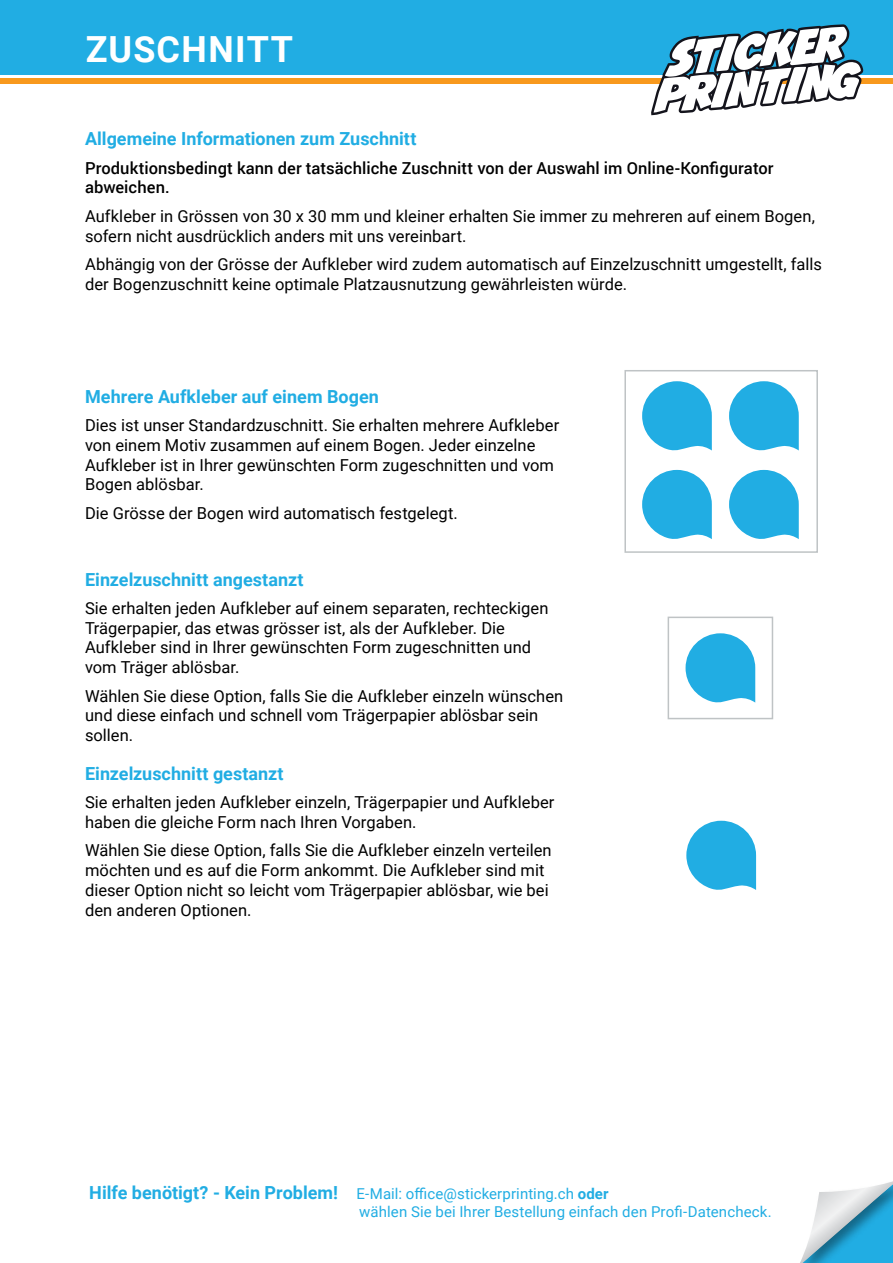
<style>
.page{position:relative;width:893px;height:1263px;background:#fff}
.page>*{position:absolute;margin:0;border:0;box-sizing:border-box;transform-origin:0 0}
.t1{font:700 36px "Roboto";letter-spacing:.04em;color:#fff}
.t2{font:700 18px "Roboto";color:#21ade3}
.t3{font:16.5px/19.8px "Roboto";letter-spacing:.005em;color:#000}
.t4{font:500 16.5px/19.8px "Roboto";letter-spacing:.005em;color:#000}
.t5{font:15px/18px "Roboto";letter-spacing:.005em;color:#21ade3}
.s1{font-weight:700;font-size:18px}
.s2{font-weight:700}
</style>
<div class="page">
<svg style="left:800px;top:1181px;width:93px;height:82px"></svg>
<div style="left:0;top:78px;width:893px;height:6px;background:#f8991d"></div>
<div style="left:0;top:0;width:893px;height:74px;background:#21ade3"></div>
<svg style="left:651px;top:24px;width:212px;height:91px"></svg>
<div style="left:624px;top:370px;width:194px;height:183px;background:#fff;border:2px solid #bfc3c5"></div>
<svg style="left:642px;top:381px;width:70px;height:70px"></svg>
<svg style="left:729px;top:381px;width:70px;height:70px"></svg>
<svg style="left:729px;top:470px;width:70px;height:69px"></svg>
<svg style="left:642px;top:470px;width:70px;height:69px"></svg>
<div style="left:668px;top:617px;width:105px;height:102px;background:#fff;border:2px solid #bfc3c5"></div>
<svg style="left:686px;top:633px;width:69px;height:70px"></svg>
<svg style="left:686px;top:821px;width:70px;height:69px"></svg>
<h1 class="t1" style="left:86px;top:24px;width:209px">Zuschnitt</h1>
<p class="t2" style="left:85px;top:126px;width:333px">Allgemeine Informationen zum Zuschnitt</p>
<p class="t4" style="left:85px;top:157px;width:690px">Produktionsbedingt kann der tatsächliche Zuschnitt von der Auswahl im Online-Konfigurator abweichen.</p>
<p class="t3" style="left:85px;top:205px;width:731px">Aufkleber in Grössen von 30 x 30 mm und kleiner erhalten Sie immer zu mehreren auf einem Bogen, sofern nicht ausdrücklich anders mit uns vereinbart.</p>
<p class="t3" style="left:85px;top:253px;width:738px">Abhängig von der Grösse der Aufkleber wird zudem automatisch auf Einzelzuschnitt umgestellt, falls der Bogenzuschnitt keine optimale Platzausnutzung gewährleisten würde.</p>
<p class="t2" style="left:85px;top:384px;width:295px">Mehrere Aufkleber auf einem Bogen</p>
<p class="t3" style="left:85px;top:414px;width:476px">Dies ist unser Standardzuschnitt. Sie erhalten mehrere Aufkleber von einem Motiv zusammen auf einem Bogen. Jeder einzelne Aufkleber ist in Ihrer gewünschten Form zugeschnitten und vom Bogen ablösbar.</p>
<p class="t3" style="left:85px;top:502px;width:374px">Die Grösse der Bogen wird automatisch festgelegt.</p>
<p class="t2" style="left:85px;top:566px;width:220px">Einzelzuschnitt angestanzt</p>
<p class="t3" style="left:85px;top:597px;width:465px">Sie erhalten jeden Aufkleber auf einem separaten, rechteckigen Trägerpapier, das etwas grösser ist, als der Aufkleber. Die Aufkleber sind in Ihrer gewünschten Form zugeschnitten und vom Träger ablösbar.</p>
<p class="t3" style="left:85px;top:685px;width:480px">Wählen Sie diese Option, falls Sie die Aufkleber einzeln wünschen und diese einfach und schnell vom Trägerpapier ablösbar sein sollen.</p>
<p class="t2" style="left:85px;top:761px;width:200px">Einzelzuschnitt gestanzt</p>
<p class="t3" style="left:85px;top:792px;width:471px">Sie erhalten jeden Aufkleber einzeln, Trägerpapier und Aufkleber haben die gleiche Form nach Ihren Vorgaben.</p>
<p class="t3" style="left:85px;top:840px;width:468px">Wählen Sie diese Option, falls Sie die Aufkleber einzeln verteilen möchten und es auf die Form ankommt. Die Aufkleber sind mit dieser Option nicht so leicht vom Trägerpapier ablösbar, wie bei den anderen Optionen.</p>
<p class="t5" style="left:359px;top:1184px;width:414px;text-indent:-270px"><span class="s1">Hilfe benötigt? - Kein Problem!</span> E-Mail: office@stickerprinting.ch <span class="s2">oder<br></span>wählen Sie bei Ihrer Bestellung einfach den Profi-Datencheck.</p>
</div>
